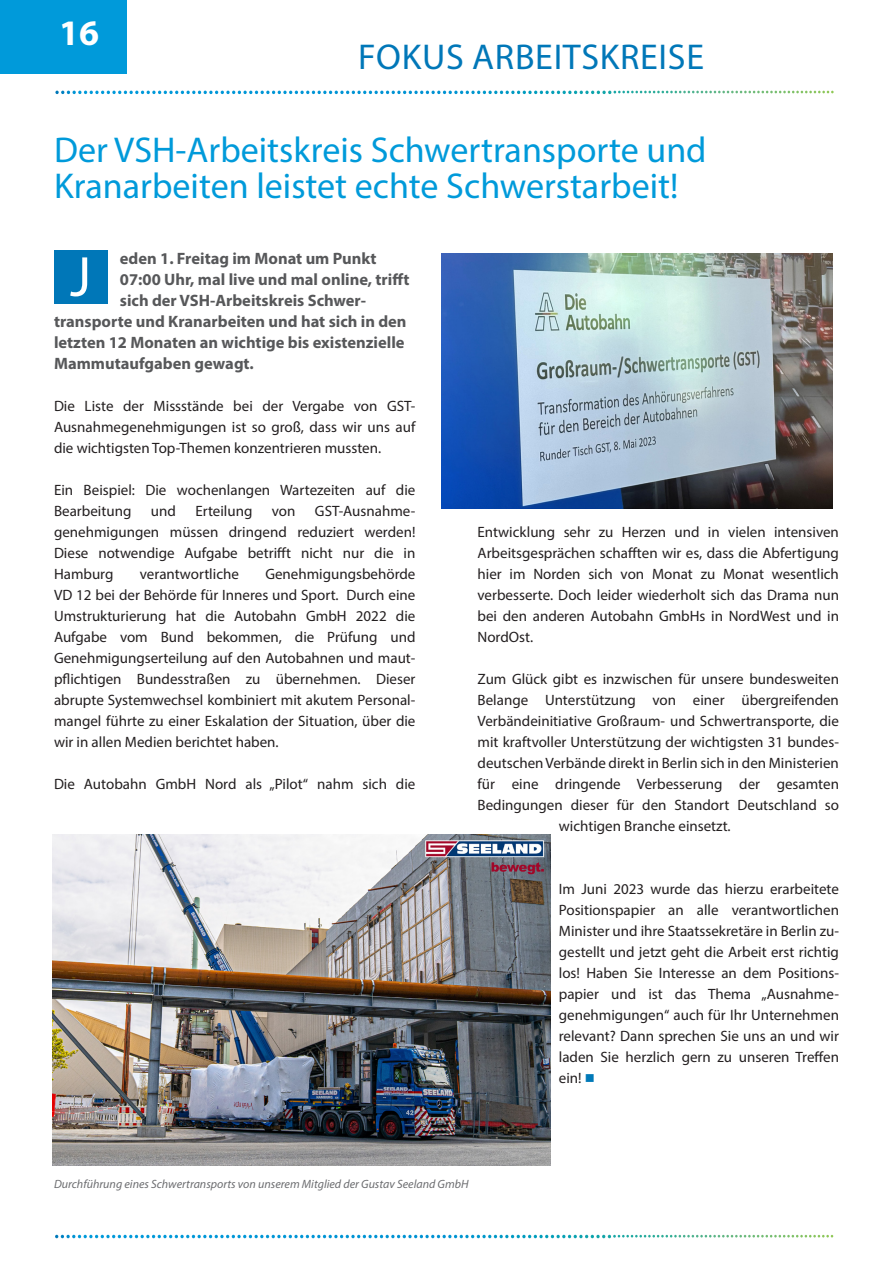
<style>
.page{position:relative;width:893px;height:1263px;background:#fff}
.page>*{position:absolute;margin:0;border:0;box-sizing:border-box;transform-origin:0 0}
.FLEX-OBJEKT__Initial{font:57px "Myriad Pro";color:#fff}
._03__Artikel_Übersch{font:36px/36px "Myriad Pro";color:#009ada}
._03__Artikel__Seiten{font:36px "Myriad Pro";letter-spacing:.02em;color:#0077b8}
.t1{font:700 36px "Myriad Pro";color:#fff}
._03__Artikel_Einleit{font:700 16.5px "Myriad Pro";color:#57585a}
._03__Artikel_Text{font:15px/21px "Myriad Pro";color:#231f20;text-align:justify}
._06__Bildunterschrif{font:italic 12px "Myriad Pro";color:#6c6d70}
.s1{color:#0079b8}
</style>
<div class="page">
<div style="left:0;top:0;width:127px;height:74px;background:#009ada"></div>
<img style="left:53px;top:834px;width:497px;height:332px">
<div style="left:54px;top:251px;width:53px;height:53px;background:#0077b8"></div>
<img style="left:441px;top:253px;width:391px;height:255px">
<h2 class="t1" style="left:59px;top:10px;width:41px">16</h2>
<p class="_03__Artikel__Seiten" style="left:358px;top:34px;width:348px">FOKUS ARBEITSKREISE</p>
<p class="_03__Artikel_Übersch" style="left:54px;top:131px;width:654px">Der VSH-Arbeitskreis Schwertransporte und<br>Kranarbeiten leistet echte Schwerstarbeit!</p>
<p class="_03__Artikel_Einleit" style="left:120px;top:248px;width:258px">eden 1. Freitag im Monat um Punkt</p>
<p class="_03__Artikel_Einleit" style="left:120px;top:269px;width:291px">07:00 Uhr, mal live und mal online, trifft</p>
<p class="_03__Artikel_Einleit" style="left:120px;top:290px;width:248px">sich der VSH-Arbeitskreis Schwer-</p>
<p class="_03__Artikel_Einleit" style="left:54px;top:311px;width:354px">transporte und Kranarbeiten und hat sich in den</p>
<p class="_03__Artikel_Einleit" style="left:54px;top:332px;width:352px">letzten 12 Monaten an wichtige bis existenzielle</p>
<p class="_03__Artikel_Einleit" style="left:54px;top:353px;width:201px">Mammutaufgaben gewagt.</p>
<p class="_03__Artikel_Text" style="left:54px;top:395px;width:363px">Die Liste der Missstände bei der Vergabe von GST-Ausnahmegenehmigungen ist so groß, dass wir uns auf die wichtigsten Top-Themen konzentrieren mussten.</p>
<p class="_03__Artikel_Text" style="left:54px;top:479px;width:363px">Ein Beispiel: Die wochenlangen Wartezeiten auf die<br>Bearbeitung</p>
<p class="FLEX-OBJEKT__Initial" style="left:70px;top:242px;width:23px">J</p>
<p class="_03__Artikel_Text" style="left:54px;top:500px;width:363px;text-indent:261px">GST-Ausnahme&shy;genehmigungen müssen dringend reduziert werden!<br>Diese notwendige Aufgabe betrifft nicht nur die in Hamburg</p>
<p class="_03__Artikel_Text" style="left:151px;top:500px;width:27px">und</p>
<p class="_03__Artikel_Text" style="left:195px;top:500px;width:59px">Erteilung</p>
<p class="_03__Artikel_Text" style="left:272px;top:500px;width:25px">von</p>
<p class="_03__Artikel_Text" style="left:54px;top:563px;width:363px;text-indent:211px">Genehmigungsbehörde VD 12 bei der Behörde für Inneres und Sport. Durch eine Umstrukturierung hat die Autobahn GmbH 2022 die Aufgabe vom Bund bekommen, die Prüfung und Genehmigungserteilung auf den Autobahnen und maut&shy;pflichtigen Bundesstraßen zu übernehmen. Dieser abrupte Systemwechsel kombiniert mit akutem Personal&shy;mangel führte zu einer Eskalation der Situation, über die wir in allen Medien berichtet haben.</p>
<p class="_03__Artikel_Text" style="left:54px;top:773px;width:363px">Die Autobahn GmbH Nord als „Pilot“ nahm sich die</p>
<p class="_03__Artikel_Text" style="left:140px;top:563px;width:100px">verantwortliche</p>
<p class="_03__Artikel_Text" style="left:477px;top:521px;width:363px">Entwicklung sehr zu Herzen und in vielen intensiven Arbeitsgesprächen schafften wir es, dass die Abfertigung hier im Norden sich von Monat zu Monat wesentlich verbesserte. Doch leider wiederholt sich das Drama nun bei den anderen Autobahn GmbHs in NordWest und in NordOst.</p>
<p class="_03__Artikel_Text" style="left:477px;top:668px;width:363px">Zum Glück gibt es inzwischen für unsere bundesweiten</p>
<p class="_03__Artikel_Text" style="left:477px;top:689px;width:363px">Belange Unterstützung von einer übergreifenden</p>
<p class="_03__Artikel_Text" style="left:477px;top:710px;width:363px">Verbändeinitiative Großraum- und Schwertransporte, die</p>
<p class="_03__Artikel_Text" style="left:477px;top:731px;width:363px">mit kraftvoller Unterstützung der wichtigsten 31 bundes-</p>
<p class="_03__Artikel_Text" style="left:477px;top:752px;width:363px">deutschen Verbände direkt in Berlin sich in den Ministerien</p>
<p class="_03__Artikel_Text" style="left:477px;top:773px;width:363px">für eine dringende Verbesserung der gesamten</p>
<p class="_03__Artikel_Text" style="left:477px;top:794px;width:363px">Bedingungen dieser für den Standort Deutschland so</p>
<p class="_03__Artikel_Text" style="left:559px;top:815px;width:173px">wichtigen Branche einsetzt.</p>
<p class="_03__Artikel_Text" style="left:559px;top:878px;width:282px">Im Juni 2023 wurde das hierzu erarbeitete Positionspapier an alle verantwortlichen Minister und ihre Staatssekretäre in Berlin zu&shy;gestellt und jetzt geht die Arbeit erst richtig los! Haben Sie Interesse an dem Positions&shy;papier und ist das Thema „Ausnahme&shy;genehmigungen“ auch für Ihr Unternehmen relevant? Dann sprechen Sie uns an und wir laden Sie herzlich gern zu unseren Treffen ein! <span class="s1">■</span></p>
<p class="_06__Bildunterschrif" style="left:54px;top:1177px;width:416px">Durchführung eines Schwertransports von unserem Mitglied der Gustav Seeland GmbH</p>
</div>
